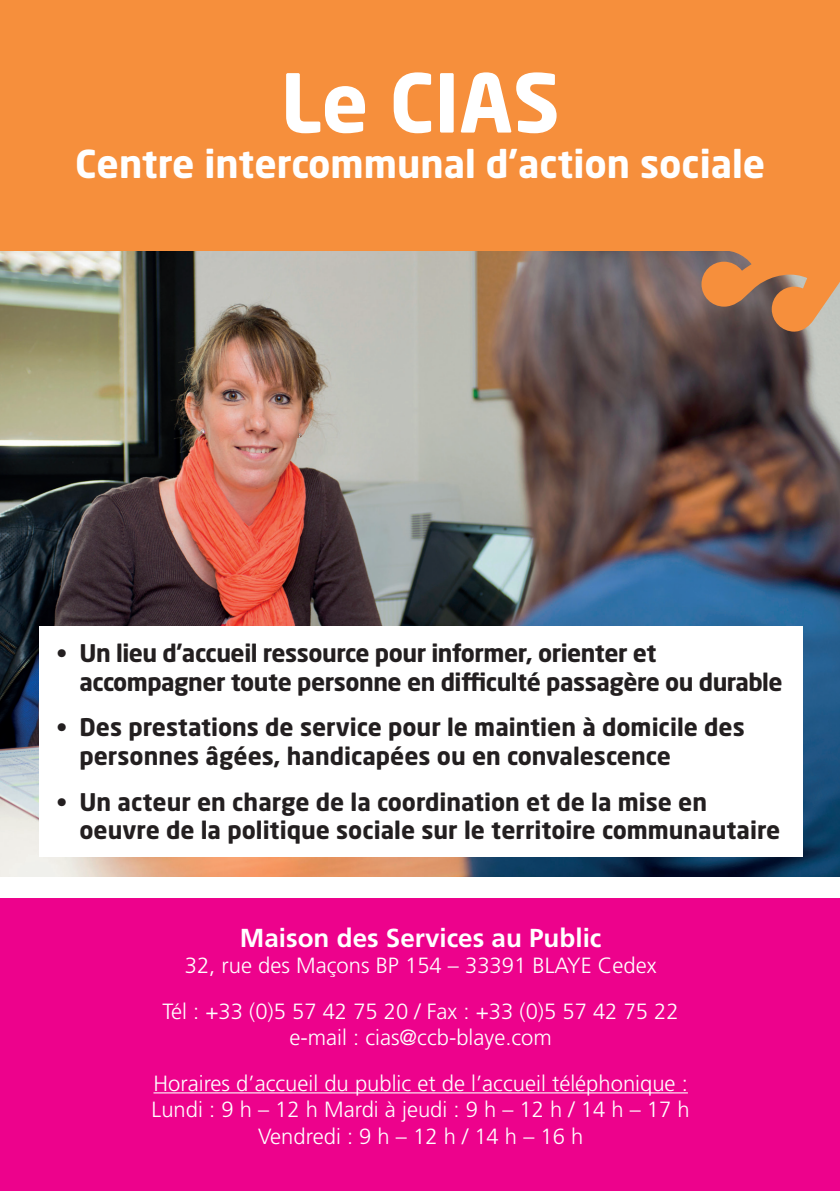
<style>
.page{position:relative;width:840px;height:1191px;background:#fff}
.page>*{position:absolute;margin:0;border:0;box-sizing:border-box;transform-origin:0 0}
.t1{font:700 80px "Neo Sans Std";color:#fff}
.t2{font:700 38px "Neo Sans Std";color:#fff}
.t3{font:700 26px "Frutiger LT Std";color:#fff}
.t4{font:700 24px/28.8px "Neo Sans Std";color:#231f20}
.t5{font:700 24px/28.8px "Neo Sans Std";letter-spacing:-.02em;color:#231f20}
.t6{font:300 22px/45.6px "Frutiger LT Std";color:#fff;text-align:center}
</style>
<div class="page">
<img style="left:0;top:251px;width:839px;height:625px">
<svg style="left:347px;top:251px;width:492px;height:81px;background:#a08573"></svg>
<div style="left:0;top:0;width:839px;height:251px;background:#f68f3c"></div>
<div style="left:0;top:899px;width:839px;height:292px;background:#ed028c"></div>
<div style="left:40px;top:626px;width:762px;height:230px;background:#fff"></div>
<hr style="left:153px;top:1092px;width:534px;height:1px;background:#fff">
<h1 class="t1" style="left:280px;top:52px;width:281px">Le CIAS</h1>
<h2 class="t2" style="left:75px;top:140px;width:691px">Centre intercommunal d’action sociale</h2>
<p class="t5" style="left:79px;top:638px;width:704px;text-indent:-23px">• Un lieu d’accueil ressource pour informer, orienter et accompagner toute personne en difficulté passagère ou durable</p>
<p class="t4" style="left:79px;top:712px;width:666px;text-indent:-23px">• Des prestations de service pour le maintien à domicile des personnes âgées, handicapées ou en convalescence</p>
<p class="t4" style="left:79px;top:786px;width:702px;text-indent:-23px">• Un acteur en charge de la coordination et de la mise en oeuvre de la politique sociale sur le territoire communautaire</p>
<p class="t3" style="left:240px;top:922px;width:363px">Maison des Services au Public</p>
<p class="t6" style="left:162px;top:943px;width:517px">32, rue des Maçons BP 154 – 33391 BLAYE Cedex<br>Tél : +33 (0)5 57 42 75 20 / Fax : +33 (0)5 57 42 75 22</p>
<p class="t6" style="left:153px;top:1015px;width:535px">e-mail : cias@ccb-blaye.com<br>Horaires d’accueil du public et de l’accueil téléphonique :</p>
<p class="t6" style="left:151px;top:1096px;width:539px;line-height:26.4px">Lundi : 9 h – 12 h Mardi à jeudi : 9 h – 12 h / 14 h – 17 h<br>Vendredi : 9 h – 12 h / 14 h – 16 h</p>
</div>
